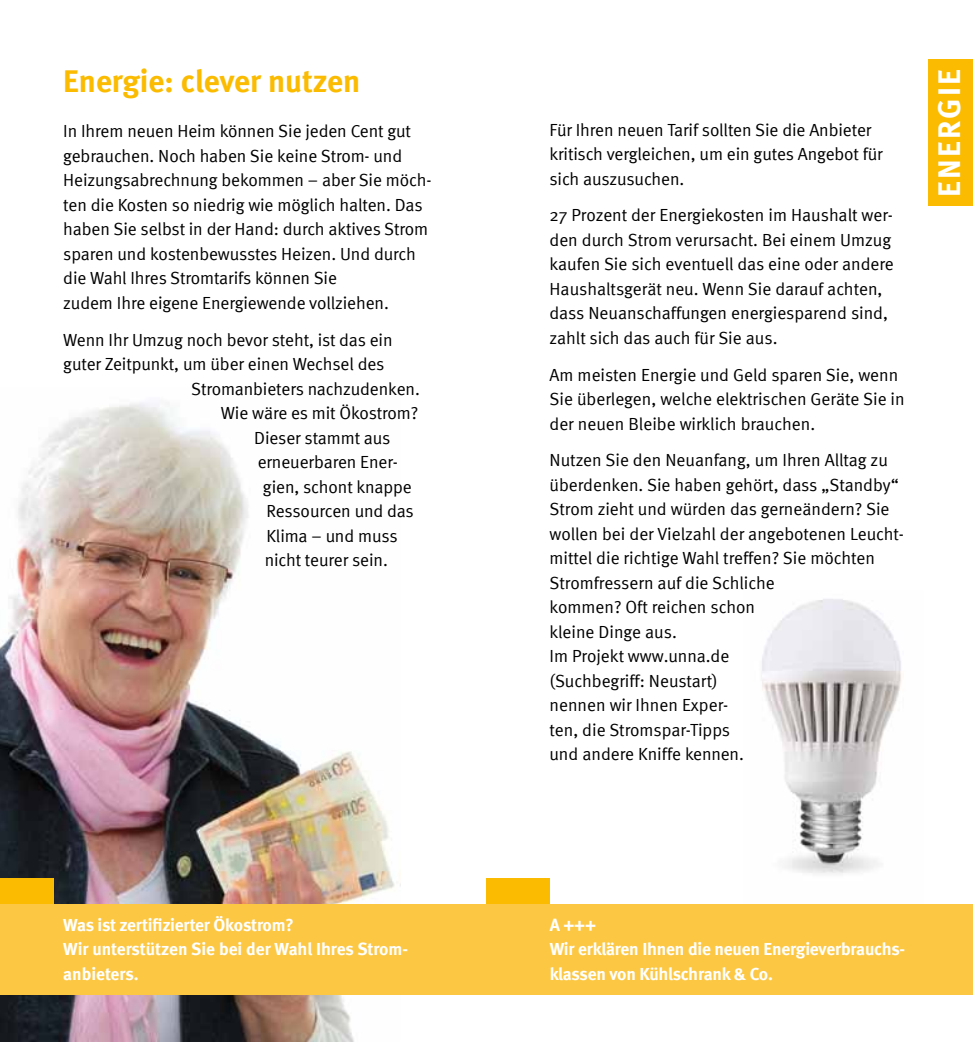
<style>
.page{position:relative;width:973px;height:1042px;background:#fff}
.page>*{position:absolute;margin:0;border:0;box-sizing:border-box;transform-origin:0 0}
.t1{font:700 31.5px "Meta";color:#fabb00}
.t2{font:700 31.5px "Meta";color:#fff}
.t3{font:17.5px/24.5px "Meta Normal";letter-spacing:-.005em;color:#000}
.t4{font:700 17.5px/24.5px "Meta";letter-spacing:-.01em;color:#fff}
</style>
<div class="page">
<img style="left:761px;top:599px;width:140px;height:275px">
<img style="left:0;top:402px;width:395px;height:640px">
<div style="left:0;top:878px;width:53px;height:30px;background:#fabb00"></div>
<div style="left:0;top:904px;width:486px;height:91px;background:#fcc844"></div>
<div style="left:486px;top:878px;width:63px;height:30px;background:#fabb00"></div>
<div style="left:486px;top:904px;width:486px;height:91px;background:#fcc844"></div>
<div style="left:928px;top:60px;width:44px;height:146px;background:#fabb00"></div>
<h1 class="t1" style="left:63px;top:62px;width:298px">Energie: clever nutzen</h1>
<p class="t3" style="left:63px;top:119px;width:369px">In Ihrem neuen Heim können Sie jeden Cent gut gebrauchen. Noch haben Sie keine Strom- und Heizungsabrechnung bekommen – aber Sie möch&shy;ten die Kosten so niedrig wie möglich halten. Das haben Sie selbst in der Hand: durch aktives Strom sparen und kostenbewusstes Heizen. Und durch die Wahl Ihres Stromtarifs können Sie<br>zudem Ihre eigene Energiewende vollziehen.</p>
<p class="t3" style="left:63px;top:327px;width:331px">Wenn Ihr Umzug noch bevor steht, ist das ein</p>
<p class="t3" style="left:63px;top:352px;width:322px">guter Zeitpunkt, um über einen Wechsel des</p>
<p class="t3" style="left:191px;top:376px;width:230px">Stromanbieters nachzudenken.</p>
<p class="t3" style="left:221px;top:401px;width:199px">Wie wäre es mit Ökostrom?</p>
<p class="t3" style="left:254px;top:425px;width:138px">Dieser stammt aus</p>
<p class="t3" style="left:257px;top:450px;width:142px">erneuerbaren Ener-</p>
<p class="t3" style="left:263px;top:474px;width:150px">gien, schont knappe</p>
<p class="t3" style="left:266px;top:499px;width:149px">Ressourcen und das</p>
<p class="t3" style="left:266px;top:523px;width:133px">Klima – und muss</p>
<p class="t3" style="left:264px;top:548px;width:125px">nicht teurer sein.</p>
<p class="t4" style="left:63px;top:912px;width:346px">Was ist zertifizierter Ökostrom?<br>Wir unterstützen Sie bei der Wahl Ihres Strom&shy;anbieters.</p>
<p class="t3" style="left:549px;top:117px;width:334px">Für Ihren neuen Tarif sollten Sie die Anbieter kritisch vergleichen, um ein gutes Angebot für sich auszusuchen.</p>
<p class="t3" style="left:549px;top:203px;width:346px">27 Prozent der Energiekosten im Haushalt wer&shy;den durch Strom verursacht. Bei einem Umzug kaufen Sie sich eventuell das eine oder andere Haushaltsgerät neu. Wenn Sie darauf achten, dass Neuanschaffungen energiesparend sind, zahlt sich das auch für Sie aus.</p>
<p class="t3" style="left:549px;top:362px;width:356px">Am meisten Energie und Geld sparen Sie, wenn<br>Sie überlegen, welche elektrischen Geräte Sie in der neuen Bleibe wirklich brauchen.</p>
<p class="t3" style="left:549px;top:448px;width:356px">Nutzen Sie den Neuanfang, um Ihren Alltag zu überdenken. Sie haben gehört, dass „Standby“<br>Strom zieht und würden das gerneändern? Sie wollen bei der Vielzahl der angebotenen Leucht&shy;mittel die richtige Wahl treffen? Sie möchten<br>Stromfressern auf die Schliche<br>kommen? Oft reichen schon<br>kleine Dinge aus.<br>Im Projekt www.unna.de<br>(Suchbegriff: Neustart)<br>nennen wir Ihnen Exper-<br>ten, die Stromspar-Tipps<br>und andere Kniffe kennen.</p>
<h1 class="t2" style="left:930px;top:197px;width:127px;rotate:-90deg">ENERGIE</h1>
<p class="t4" style="left:549px;top:912px;width:357px">A +++<br>Wir erklären Ihnen die neuen Energieverbrauchs&shy;klassen von Kühlschrank &amp; Co.</p>
</div>
